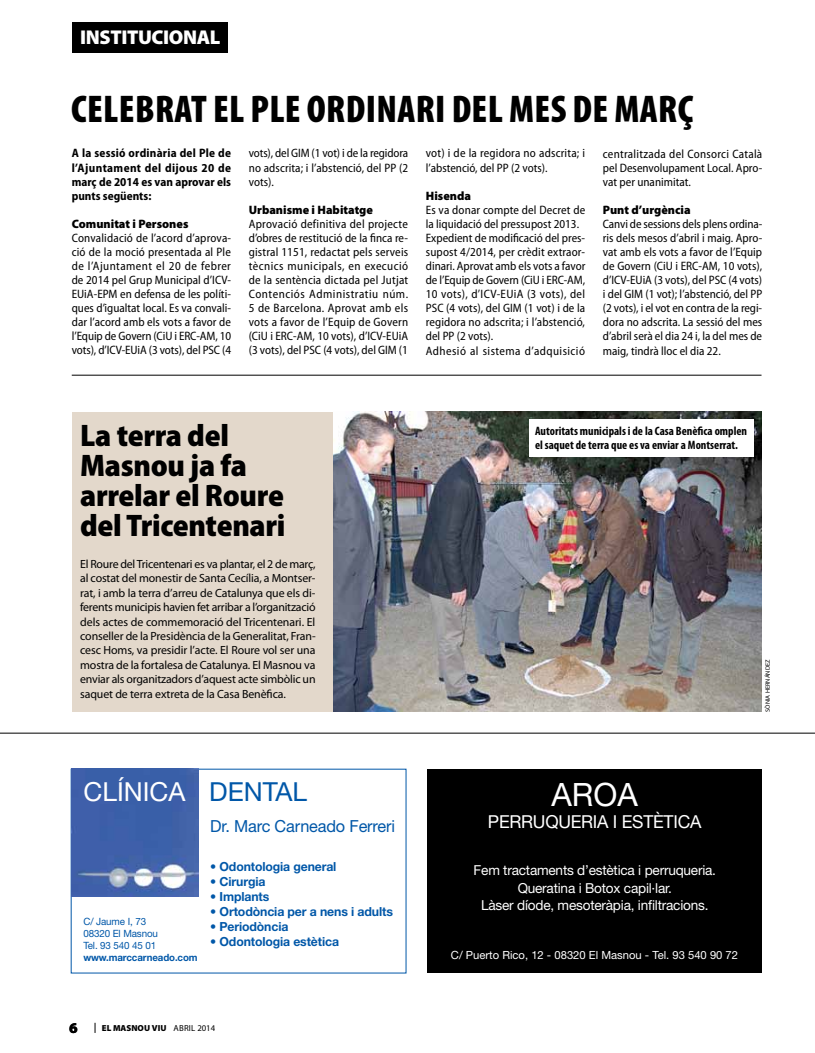
<style>
.page{position:relative;width:815px;height:1053px;background:#fff}
.page>*{position:absolute;margin:0;border:0;box-sizing:border-box;transform-origin:0 0}
.t1{font:900 condensed 38.75px "Myriad Pro";color:#000}
.t2{font:32.12px "Helvetica Neue LT Std";color:#fff}
.t3{font:900 semi-condensed 31.25px/30px "Myriad Pro";letter-spacing:-.01em;color:#000}
.t4{font:26.25px "Helvetica Neue LT Std";color:#fff}
.t5{font:900 20px "Myriad Pro";letter-spacing:-.02em;color:#fff}
.t6{font:17.88px "Helvetica Neue LT Std";letter-spacing:-.015em;color:#fff}
.t7{font:16.62px "Helvetica Neue LT Std";letter-spacing:-.01em;color:#0057a8}
.t8{font:900 15px "Myriad Pro";color:#000}
.t9{font:13.75px/17.5px "Helvetica Neue LT Std";letter-spacing:-.015em;color:#fff;text-align:center}
.t10{font:700 12.5px "Helvetica Neue LT Std";letter-spacing:-.01em;color:#0057a8}
.t11{font:semi-condensed 12.25px/14.1px "Myriad Pro";color:#000;text-align:justify}
.t12{font:700 semi-condensed 12.25px/14.1px "Myriad Pro";color:#000;text-align:justify}
.t13{font:700 condensed 12.25px/13.8px "Myriad Pro";color:#000}
.t14{font:900 12.25px "Myriad Pro";color:#000}
.t15{font:11.88px/14.4px "Myriad Pro";letter-spacing:-.01em;color:#000;text-align:justify}
.t16{font:11.25px "Helvetica Neue LT Std";color:#fff}
.t17{font:10px/12px "Helvetica Neue LT Std";letter-spacing:-.01em;color:#0057a8}
.t18{font:700 10px "Helvetica Neue LT Std";letter-spacing:-.01em;color:#0057a8}
.t19{font:900 8.75px "Myriad Pro";color:#000}
.t20{font:6.25px "Myriad Pro";letter-spacing:.005em;color:#000}
.s1{color:#0057a8}
.s2{font-weight:400}
</style>
<div class="page">
<div style="left:72px;top:22px;width:156px;height:31px;background:#000"></div>
<hr style="left:0;top:732px;width:815px;height:1px;background:#000">
<div style="left:72px;top:412px;width:689px;height:299px;background:#e3d8cb"></div>
<img style="left:333px;top:412px;width:428px;height:299px">
<hr style="left:72px;top:375px;width:689px;height:1px;background:#000">
<div style="left:530px;top:419px;width:224px;height:37px;background:#fff"></div>
<img style="left:71px;top:768px;width:127px;height:128px">
<div style="left:427px;top:769px;width:335px;height:203px;background:#000"></div>
<h3 class="t5" style="left:80px;top:24px;width:142px">INSTITUCIONAL</h3>
<h1 class="t1" style="left:71px;top:85px;width:34px">CELEBRAT</h1>
<h1 class="t1" style="left:213px;top:85px;width:112px">EL PLE ORDINARI</h1>
<h1 class="t1" style="left:452px;top:85px;width:243px">DELMESDEMARÇ</h1>
<p class="t12" style="left:72px;top:146px;width:161px">A la sessió ordinària del Ple de l’Ajuntament del dijous 20 de març de 2014 es van aprovar els punts següents:</p>
<p class="t14" style="left:72px;top:215px;width:118px">Comunitat i Persones</p>
<p class="t11" style="left:72px;top:230px;width:161px">Convalidació de l’acord d’aprova&shy;ció de la moció presentada al Ple de l’Ajuntament el 20 de febrer de 2014 pel Grup Municipal d’ICV-EUiA-EPM en defensa de les políti&shy;ques d’igualtat local. Es va convali&shy;dar l’acord amb els vots a favor de l’Equip de Govern (CiU i ERC-AM, 10 vots), d’ICV-EUiA (3 vots), del PSC (4</p>
<p class="t11" style="left:249px;top:146px;width:161px">vots), del GIM (1 vot) i de la regidora no adscrita; i l’abstenció, del PP (2 vots).</p>
<p class="t14" style="left:249px;top:201px;width:126px">Urbanisme i Habitatge</p>
<p class="t11" style="left:249px;top:216px;width:161px">Aprovació definitiva del projecte d’obres de restitució de la finca re&shy;gistral 1151, redactat pels serveis tècnics municipals, en execució de la sentència dictada pel Jutjat Contenciós Administratiu núm.<br>5 de Barcelona. Aprovat amb els vots a favor de l’Equip de Govern (CiU i ERC-AM, 10 vots), d’ICV-EUiA (3 vots), del PSC (4 vots), del GIM (1</p>
<p class="t11" style="left:426px;top:146px;width:161px">vot) i de la regidora no adscrita; i l’abstenció, del PP (2 vots).</p>
<p class="t14" style="left:426px;top:187px;width:47px">Hisenda</p>
<p class="t11" style="left:426px;top:202px;width:161px;text-align:left">Es va donar compte del Decret de la liquidació del pressupost 2013.<br>Expedient de modificació del pres&shy;supost 4/2014, per crèdit extraor&shy;dinari. Aprovat amb els vots a favor de l’Equip de Govern (CiU i ERC-AM,<br>10 vots), d’ICV-EUiA (3 vots), del<br>PSC (4 vots), del GIM (1 vot) i de la regidora no adscrita; i l’abstenció, del PP (2 vots).<br>Adhesió al sistema d’adquisició</p>
<p class="t11" style="left:603px;top:146px;width:161px">centralitzada del Consorci Català pel Desenvolupament Local. Apro&shy;vat per unanimitat.</p>
<p class="t14" style="left:603px;top:201px;width:89px">Punt d’urgència</p>
<p class="t11" style="left:603px;top:216px;width:161px">Canvi de sessions dels plens ordina&shy;ris dels mesos d’abril i maig. Apro&shy;vat amb els vots a favor de l’Equip de Govern (CiU i ERC-AM, 10 vots), d’ICV-EUiA (3 vots), del PSC (4 vots) i del GIM (1 vot); l’abstenció, del PP (2 vots), i el vot en contra de la regi&shy;dora no adscrita. La sessió del mes d’abril serà el dia 24 i, la del mes de maig, tindrà lloc el dia 22.</p>
<h3 class="t3" style="left:80px;top:419px;width:207px">La terra del<br>Masnou ja fa arrelar el Roure del Tricentenari</h3>
<p class="t15" style="left:80px;top:556px;width:237px">El Roure del Tricentenari es va plantar, el 2 de març, al costat del monestir de Santa Cecília, a Montser&shy;rat, i amb la terra d’arreu de Catalunya que els di&shy;ferents municipis havien fet arribar a l’organització dels actes de commemoració del Tricentenari. El conseller de la Presidència de la Generalitat, Fran&shy;cesc Homs, va presidir l’acte. El Roure vol ser una mostra de la fortalesa de Catalunya. El Masnou va enviar als organitzadors d’aquest acte simbòlic un saquet de terra extreta de la Casa Benèfica.</p>
<p class="t13" style="left:535px;top:423px;width:214px">Autoritats municipals i de la Casa Benèfica omplen el saquet de terra que es va enviar a Montserrat.</p>
<p class="t20" style="left:764px;top:711px;width:54px;rotate:-90deg">SÒNIA HERNÁNDEZ</p>
<h3 class="t4" style="left:83px;top:775px;width:225px">CLÍNICA <span class="s1">DENTAL</span></h3>
<h2 class="t2" style="left:551px;top:775px;width:88px">AROA</h2>
<h3 class="t6" style="left:488px;top:810px;width:215px">PERRUQUERIA I ESTÈTICA</h3>
<p class="t9" style="left:474px;top:861px;width:244px">Fem tractaments d’estètica i perruqueria.<br>Queratina i Botox capil·lar.<br>Làser díode, mesoteràpia, infiltracions.</p>
<p class="t16" style="left:451px;top:948px;width:289px">C/ Puerto Rico, 12 - 08320 El Masnou - Tel. 93 540 90 72</p>
<h3 class="t7" style="left:210px;top:816px;width:186px">Dr. Marc Carneado Ferreri</h3>
<p class="t10" style="left:210px;top:858px;width:128px">• Odontologia general</p>
<p class="t10" style="left:210px;top:873px;width:57px">• Cirurgia</p>
<p class="t10" style="left:210px;top:888px;width:60px">• Implants</p>
<p class="t10" style="left:210px;top:903px;width:184px">• Ortodòncia per a nens i adults</p>
<p class="t10" style="left:210px;top:918px;width:80px">• Periodòncia</p>
<p class="t10" style="left:210px;top:933px;width:130px">• Odontologia estètica</p>
<p class="t17" style="left:83px;top:915px;width:76px">C/ Jaume I, 73<br>08320 El Masnou<br>Tel. 93 540 45 01</p>
<p class="t18" style="left:83px;top:951px;width:116px">www.marccarneado.com</p>
<p class="t8" style="left:69px;top:1017px;width:10px">6</p>
<p class="t19" style="left:102px;top:1022px;width:115px">EL MASNOU VIU <span class="s2">ABRIL 2014</span></p>
</div>
